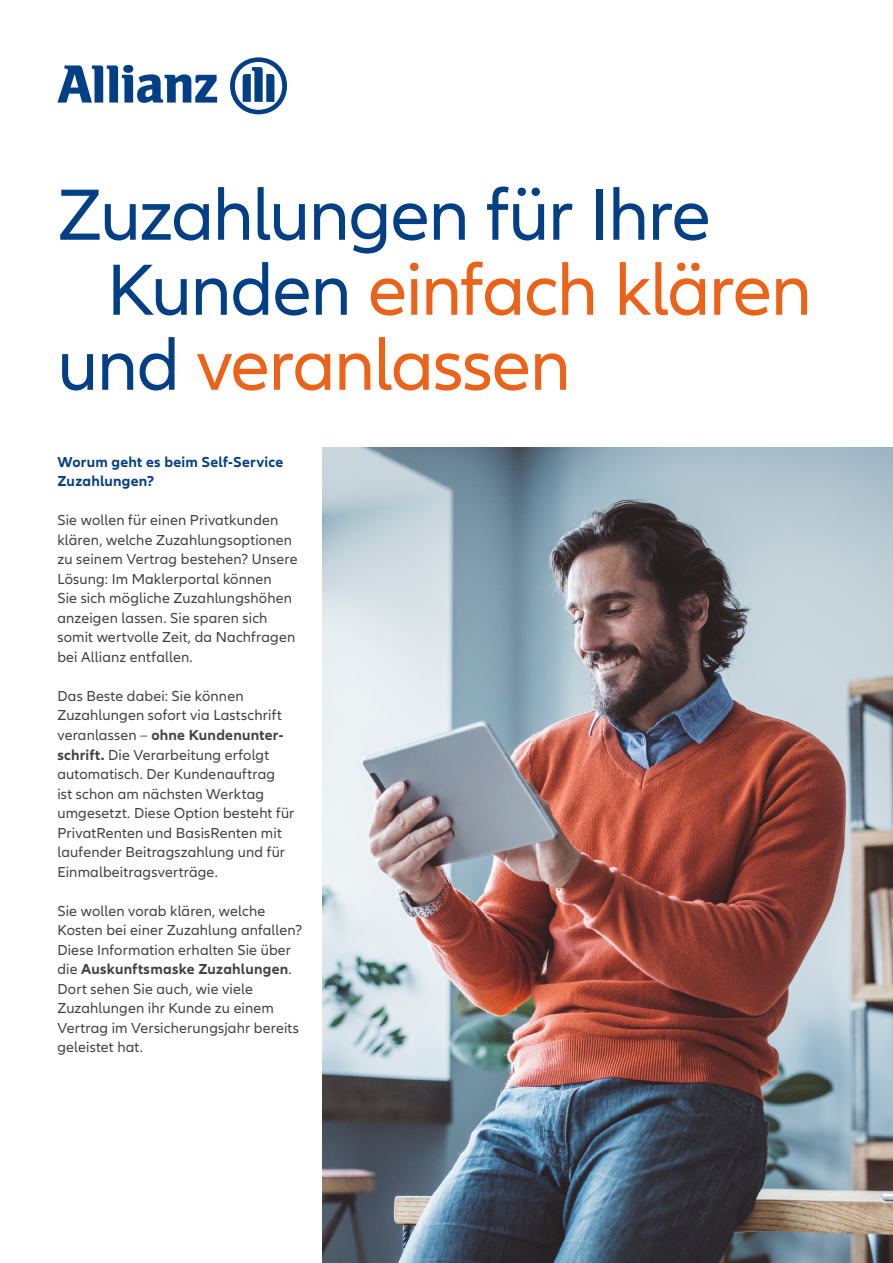
<style>
.page{position:relative;width:893px;height:1263px;background:#fff}
.page>*{position:absolute;margin:0;border:0;box-sizing:border-box;transform-origin:0 0}
.t1{font:75px/75px "Allianz Neo";letter-spacing:-.02em;color:#eb6218}
.t2{font:75px "Allianz Neo";letter-spacing:-.025em;color:#033f85}
.Copy_10_13pt{font:15px/19.5px "Allianz Neo";letter-spacing:.01em;color:#424241}
.Copy_10_13pt-2{font:700 15px/19.5px "Allianz Neo";letter-spacing:.015em;color:#033f85}
.s1{color:#033f85}
.s2{font-weight:700}
</style>
<div class="page">
<img style="left:322px;top:447px;width:571px;height:816px">
<svg style="left:57px;top:65px;width:160px;height:38px"></svg>
<svg style="left:230px;top:57px;width:57px;height:57px"></svg>
<p class="t2" style="left:57px;top:172px;width:655px">Zuzahlungen für Ihre</p>
<p class="t1" style="left:57px;top:254px;width:756px;text-indent:50px"><span class="s1">Kunden</span> einfach klären <span class="s1">und</span> veranlassen</p>
<p class="Copy_10_13pt-2" style="left:57px;top:452px;width:227px">Worum geht es beim Self-Service<br>Zuzahlungen?</p>
<p class="Copy_10_13pt" style="left:57px;top:511px;width:242px">Sie wollen für einen Privatkunden klären, welche Zuzahlungsoptionen zu seinem Vertrag bestehen? Unsere Lösung: Im Maklerportal können<br>Sie sich mögliche Zuzahlungshöhen anzeigen lassen. Sie sparen sich somit wertvolle Zeit, da Nachfragen bei Allianz entfallen.</p>
<p class="Copy_10_13pt" style="left:57px;top:687px;width:239px">Das Beste dabei: Sie können<br>Zuzahlungen sofort via Lastschrift veranlassen – <span class="s2">ohne Kundenunter&shy;schrift.</span> Die Verarbeitung erfolgt automatisch. Der Kundenauftrag<br>ist schon am nächsten Werktag umgesetzt. Diese Option besteht für<br>PrivatRenten und BasisRenten mit laufender Beitragszahlung und für<br>Einmalbeitragsverträge.</p>
<p class="Copy_10_13pt" style="left:57px;top:901px;width:246px">Sie wollen vorab klären, welche<br>Kosten bei einer Zuzahlung anfallen?<br>Diese Information erhalten Sie über die <span class="s2">Auskunftsmaske Zuzahlungen</span>.<br>Dort sehen Sie auch, wie viele<br>Zuzahlungen ihr Kunde zu einem<br>Vertrag im Versicherungsjahr bereits geleistet hat.</p>
</div>
